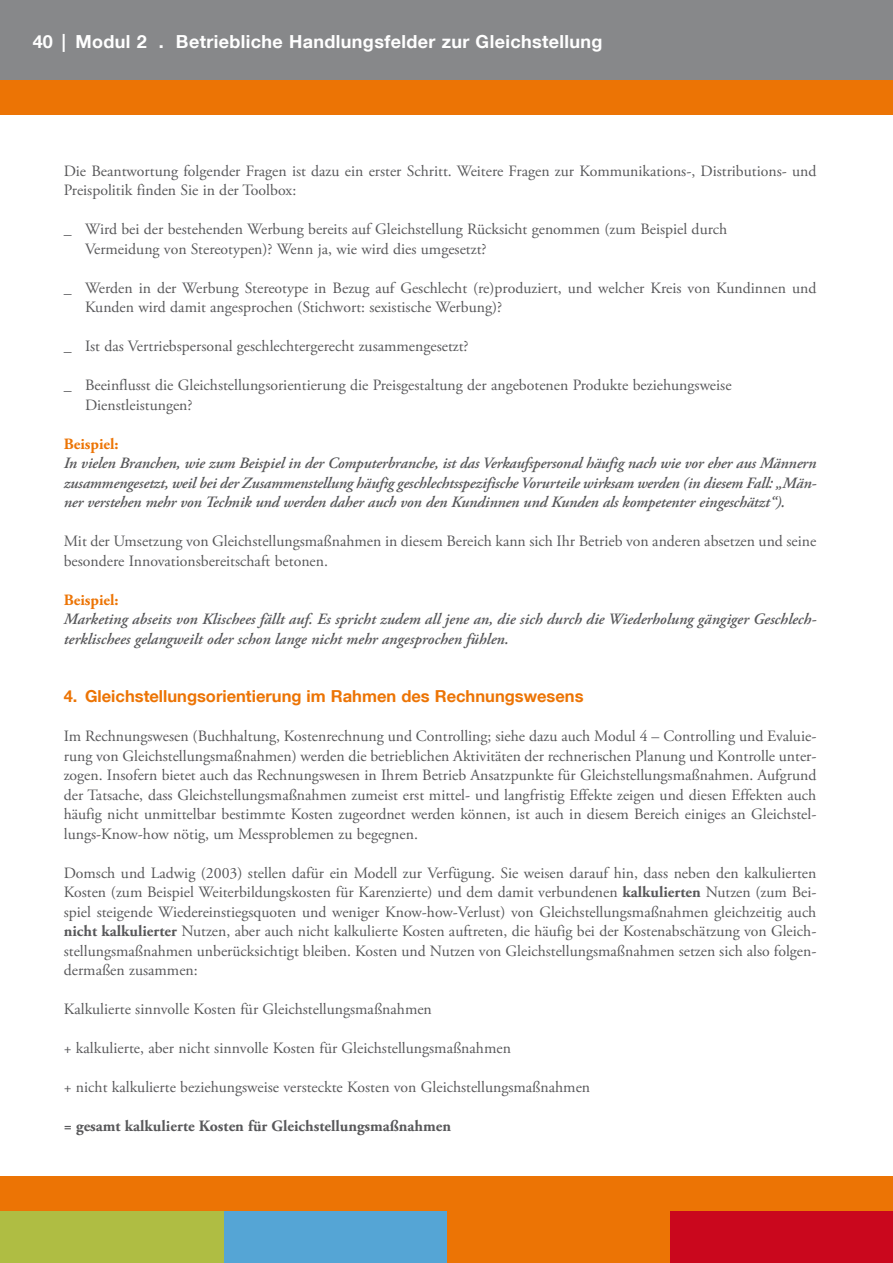
<style>
.page{position:relative;width:893px;height:1263px;background:#fff}
.page>*{position:absolute;margin:0;border:0;box-sizing:border-box;transform-origin:0 0}
.t1{font:700 18px "Helvetica Neue LT Com";letter-spacing:.02em;color:#fff}
.t2{font:700 16.5px "Helvetica Neue LT Com";color:#ec7405}
.t3{font:15.75px/19.5px "Adobe Garamond Pro";color:#58585a}
.t4{font:italic 600 15.75px/19.5px "Adobe Garamond Pro";color:#58585a;text-align:justify}
.t5{font:700 15.75px "Adobe Garamond Pro";color:#58585a}
.t6{font:700 15.75px "Adobe Garamond Pro";color:#ec7405}
.s1{font-weight:700}
</style>
<div class="page">
<div style="left:0;top:0;width:893px;height:82px;background:#87888a"></div>
<div style="left:0;top:81px;width:893px;height:34px;background:#ec7405"></div>
<div style="left:670px;top:1178px;width:223px;height:85px;background:#ca071d"></div>
<div style="left:446px;top:1178px;width:224px;height:85px;background:#ec7405"></div>
<div style="left:223px;top:1178px;width:223px;height:85px;background:#55a5d5"></div>
<div style="left:0;top:1178px;width:223px;height:85px;background:#afbd43"></div>
<div style="left:0;top:1177px;width:893px;height:34px;background:#ec7405"></div>
<p class="t1" style="left:33px;top:30px;width:571px">40 | Modul 2 . Betriebliche Handlungsfelder zur Gleichstellung</p>
<p class="t3" style="left:64px;top:161px;width:754px">Die Beantwortung folgender Fragen ist dazu ein erster Schritt. Weitere Fragen zur Kommunikations-, Distributions- und<br>Preispolitik finden Sie in der Toolbox:</p>
<p class="t3" style="left:85px;top:220px;width:644px;text-indent:-21px">_ Wird bei der bestehenden Werbung bereits auf Gleichstellung Rücksicht genommen (zum Beispiel durch<br>Vermeidung von Stereotypen)? Wenn ja, wie wird dies umgesetzt?</p>
<p class="t3" style="left:85px;top:278px;width:733px;text-indent:-21px">_ Werden in der Werbung Stereotype in Bezug auf Geschlecht (re)produziert, und welcher Kreis von Kundinnen und<br>Kunden wird damit angesprochen (Stichwort: sexistische Werbung)?</p>
<p class="t3" style="left:64px;top:337px;width:406px">_ Ist das Vertriebspersonal geschlechtergerecht zusammengesetzt?</p>
<p class="t3" style="left:85px;top:376px;width:648px;text-indent:-21px">_ Beeinflusst die Gleichstellungsorientierung die Preisgestaltung der angebotenen Produkte beziehungsweise<br>Dienstleistungen?</p>
<p class="t6" style="left:64px;top:434px;width:56px">Beispiel:</p>
<p class="t4" style="left:64px;top:454px;width:754px">In vielen Branchen, wie zum Beispiel in der Computerbranche, ist das Verkaufspersonal häufig nach wie vor eher aus Männern zusammengesetzt, weil bei der Zusammenstellung häufig geschlechtsspezifische Vorurteile wirksam werden (in diesem Fall: „Män&shy;ner verstehen mehr von Technik und werden daher auch von den Kundinnen und Kunden als kompetenter eingeschätzt“).</p>
<p class="t3" style="left:64px;top:532px;width:754px">Mit der Umsetzung von Gleichstellungsmaßnahmen in diesem Bereich kann sich Ihr Betrieb von anderen absetzen und seine besondere Innovationsbereitschaft betonen.</p>
<p class="t6" style="left:64px;top:590px;width:56px">Beispiel:</p>
<p class="t4" style="left:64px;top:610px;width:754px">Marketing abseits von Klischees fällt auf. Es spricht zudem all jene an, die sich durch die Wiederholung gängiger Geschlech&shy;terklischees gelangweilt oder schon lange nicht mehr angesprochen fühlen.</p>
<p class="t2" style="left:64px;top:686px;width:521px">4. G leichstellungsorientierung im Rahmen des Rechnungswesens</p>
<p class="t3" style="left:64px;top:727px;width:754px;text-align:justify">Im Rechnungswesen (Buchhaltung, Kostenrechnung und Controlling; siehe dazu auch Modul 4 – Controlling und Evaluie&shy;rung von Gleichstellungsmaßnahmen) werden die betrieblichen Aktivitäten der rechnerischen Planung und Kontrolle unter&shy;zogen. Insofern bietet auch das Rechnungswesen in Ihrem Betrieb Ansatzpunkte für Gleichstellungsmaßnahmen. Aufgrund der Tatsache, dass Gleichstellungsmaßnahmen zumeist erst mittel- und langfristig Effekte zeigen und diesen Effekten auch häufig nicht unmittelbar bestimmte Kosten zugeordnet werden können, ist auch in diesem Bereich einiges an Gleichstel&shy;lungs-Know-how nötig, um Messproblemen zu begegnen.</p>
<p class="t3" style="left:64px;top:863px;width:754px;text-align:justify">Domsch und Ladwig (2003) stellen dafür ein Modell zur Verfügung. Sie weisen darauf hin, dass neben den kalkulierten Kosten (zum Beispiel Weiterbildungskosten für Karenzierte) und dem damit verbundenen <span class="s1">kalkulierten</span> Nutzen (zum Bei&shy;spiel steigende Wiedereinstiegsquoten und weniger Know-how-Verlust) von Gleichstellungsmaßnahmen gleichzeitig auch <span class="s1">nicht kalkulierter</span> Nutzen, aber auch nicht kalkulierte Kosten auftreten, die häufig bei der Kostenabschätzung von Gleich&shy;stellungsmaßnahmen unberücksichtigt bleiben. Kosten und Nutzen von Gleichstellungsmaßnahmen setzen sich also folgen&shy;dermaßen zusammen:</p>
<p class="t3" style="left:64px;top:1000px;width:370px">Kalkulierte sinnvolle Kosten für Gleichstellungsmaßnahmen</p>
<p class="t3" style="left:64px;top:1039px;width:449px">+ kalkulierte, aber nicht sinnvolle Kosten für Gleichstellungsmaßnahmen</p>
<p class="t3" style="left:64px;top:1078px;width:528px">+ nicht kalkulierte beziehungsweise versteckte Kosten von Gleichstellungsmaßnahmen</p>
<p class="t5" style="left:64px;top:1117px;width:389px">= gesamt kalkulierte Kosten für Gleichstellungsmaßnahmen</p>
</div>
